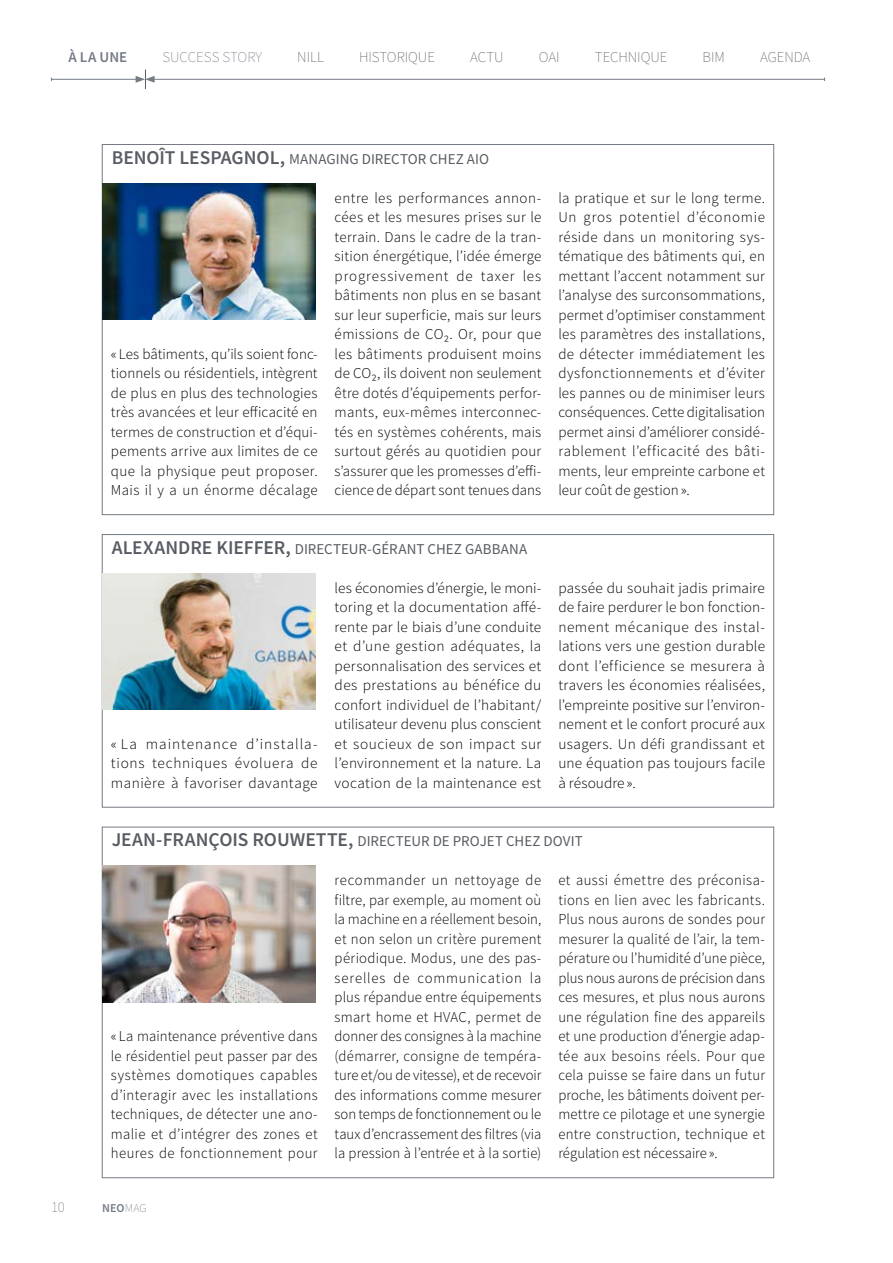
<style>
.page{position:relative;width:893px;height:1263px;background:#fff}
.page>*{position:absolute;margin:0;border:0;box-sizing:border-box;transform-origin:0 0}
.t1{font:300 15px/19.5px "Source Sans Pro";letter-spacing:.02em;color:#000;text-align:justify}
.t2{font:15px "Source Sans Pro";letter-spacing:.005em;color:#585c63}
.t3{font:200 15px "Source Sans Pro";letter-spacing:-.005em;color:#585c63}
.t4{font:200 15px "Source Sans Pro";letter-spacing:-.005em;color:#747b84}
.t5{font:600 15px "Source Sans Pro";color:#747b84}
.t6{font:600 12px "Source Sans Pro";color:#747b84}
.s1{font-weight:600;font-size:19.5px}
.s2{font-weight:200}
</style>
<div class="page">
<hr style="left:152px;top:79px;width:673px;height:1px;background:#747b84">
<hr style="left:51px;top:79px;width:87px;height:1px;background:#747b84">
<svg style="left:136px;top:70px;width:19px;height:19px"></svg>
<img style="left:103px;top:183px;width:212px;height:137px">
<img style="left:103px;top:573px;width:212px;height:137px">
<img style="left:103px;top:866px;width:212px;height:136px">
<p class="t5" style="left:69px;top:47px;width:60px">À LA UNE</p>
<p class="t4" style="left:162px;top:48px;width:101px">SUCCESS STORY</p>
<p class="t3" style="left:297px;top:48px;width:28px">NILL</p>
<p class="t3" style="left:359px;top:48px;width:77px">HISTORIQUE</p>
<p class="t3" style="left:470px;top:48px;width:35px">ACTU</p>
<p class="t3" style="left:539px;top:48px;width:23px">OAI</p>
<p class="t3" style="left:595px;top:48px;width:74px">TECHNIQUE</p>
<p class="t3" style="left:702px;top:48px;width:24px">BIM</p>
<p class="t3" style="left:760px;top:48px;width:52px">AGENDA</p>
<p class="t2" style="left:112px;top:149px;width:379px"><span class="s1">BENOÎT LESPAGNOL,</span> MANAGING DIRECTOR CHEZ AIO</p>
<p class="t1" style="left:111px;top:344px;width:208px">« Les bâtiments, qu’ils soient fonc&shy;tionnels ou résidentiels, intègrent de plus en plus des technologies très avancées et leur efficacité en termes de construction et d’équi&shy;pements arrive aux limites de ce que la physique peut proposer.<br>Mais il y a un énorme décalage</p>
<p class="t1" style="left:335px;top:188px;width:208px">entre les performances annon&shy;cées et les mesures prises sur le terrain. Dans le cadre de la tran&shy;sition énergétique, l’idée émerge progressivement de taxer les bâtiments non plus en se basant sur leur superficie, mais sur leurs émissions de CO2. Or, pour que les bâtiments produisent moins de CO2, ils doivent non seulement être dotés d’équipements perfor&shy;mants, eux-mêmes interconnec&shy;tés en systèmes cohérents, mais surtout gérés au quotidien pour s’assurer que les promesses d’effi&shy;cience de départ sont tenues dans</p>
<p class="t1" style="left:558px;top:188px;width:208px">la pratique et sur le long terme.<br>Un gros potentiel d’économie réside dans un monitoring sys&shy;tématique des bâtiments qui, en mettant l’accent notamment sur l’analyse des surconsommations, permet d’optimiser constamment les paramètres des installations, de détecter immédiatement les dysfonctionnements et d’éviter les pannes ou de minimiser leurs conséquences. Cette digitalisation permet ainsi d’améliorer considé&shy;rablement l’efficacité des bâti&shy;ments, leur empreinte carbone et leur coût de gestion».</p>
<p class="t2" style="left:112px;top:539px;width:417px"><span class="s1">ALEXANDRE KIEFFER,</span> DIRECTEUR-GÉRANT CHEZ GABBANA</p>
<p class="t1" style="left:111px;top:734px;width:208px">« La maintenance d’installa&shy;tions techniques évoluera de manière à favoriser davantage</p>
<p class="t1" style="left:335px;top:578px;width:208px">les économies d’énergie, le moni&shy;toring et la documentation affé&shy;rente par le biais d’une conduite et d’une gestion adéquates, la personnalisation des services et des prestations au bénéfice du confort individuel de l’habitant/ utilisateur devenu plus conscient et soucieux de son impact sur l’environnement et la nature. La vocation de la maintenance est</p>
<p class="t1" style="left:558px;top:578px;width:208px">passée du souhait jadis primaire de faire perdurer le bon fonction&shy;nement mécanique des instal&shy;lations vers une gestion durable dont l’efficience se mesurera à travers les économies réalisées, l’empreinte positive sur l’environ&shy;nement et le confort procuré aux usagers. Un défi grandissant et une équation pas toujours facile à résoudre ».</p>
<p class="t2" style="left:112px;top:832px;width:473px"><span class="s1">JEAN-FRANÇOIS ROUWETTE,</span> DIRECTEUR DE PROJET CHEZ DOVIT</p>
<p class="t1" style="left:111px;top:1027px;width:208px">« La maintenance préventive dans le résidentiel peut passer par des systèmes domotiques capables d’interagir avec les installations techniques, de détecter une ano&shy;malie et d’intégrer des zones et heures de fonctionnement pour</p>
<p class="t4" style="left:51px;top:1198px;width:15px">10</p>
<p class="t6" style="left:102px;top:1200px;width:46px">NEO<span class="s2">MAG</span></p>
<p class="t1" style="left:335px;top:871px;width:208px">recommander un nettoyage de filtre, par exemple, au moment où la machine en a réellement besoin, et non selon un critère purement périodique. Modus, une des pas&shy;serelles de communication la plus répandue entre équipements smart home et HVAC, permet de donner des consignes à la machine (démarrer, consigne de tempéra&shy;ture et/ou de vitesse), et de recevoir des informations comme mesurer son temps de fonctionnement ou le taux d’encrassement des filtres (via la pression à l’entrée et à la sortie)</p>
<p class="t1" style="left:558px;top:871px;width:208px">et aussi émettre des préconisa&shy;tions en lien avec les fabricants.<br>Plus nous aurons de sondes pour mesurer la qualité de l’air, la tem&shy;pérature ou l’humidité d’une pièce, plus nous aurons de précision dans ces mesures, et plus nous aurons une régulation fine des appareils et une production d’énergie adap&shy;tée aux besoins réels. Pour que cela puisse se faire dans un futur proche, les bâtiments doivent per&shy;mettre ce pilotage et une synergie entre construction, technique et régulation est nécessaire ».</p>
</div>
